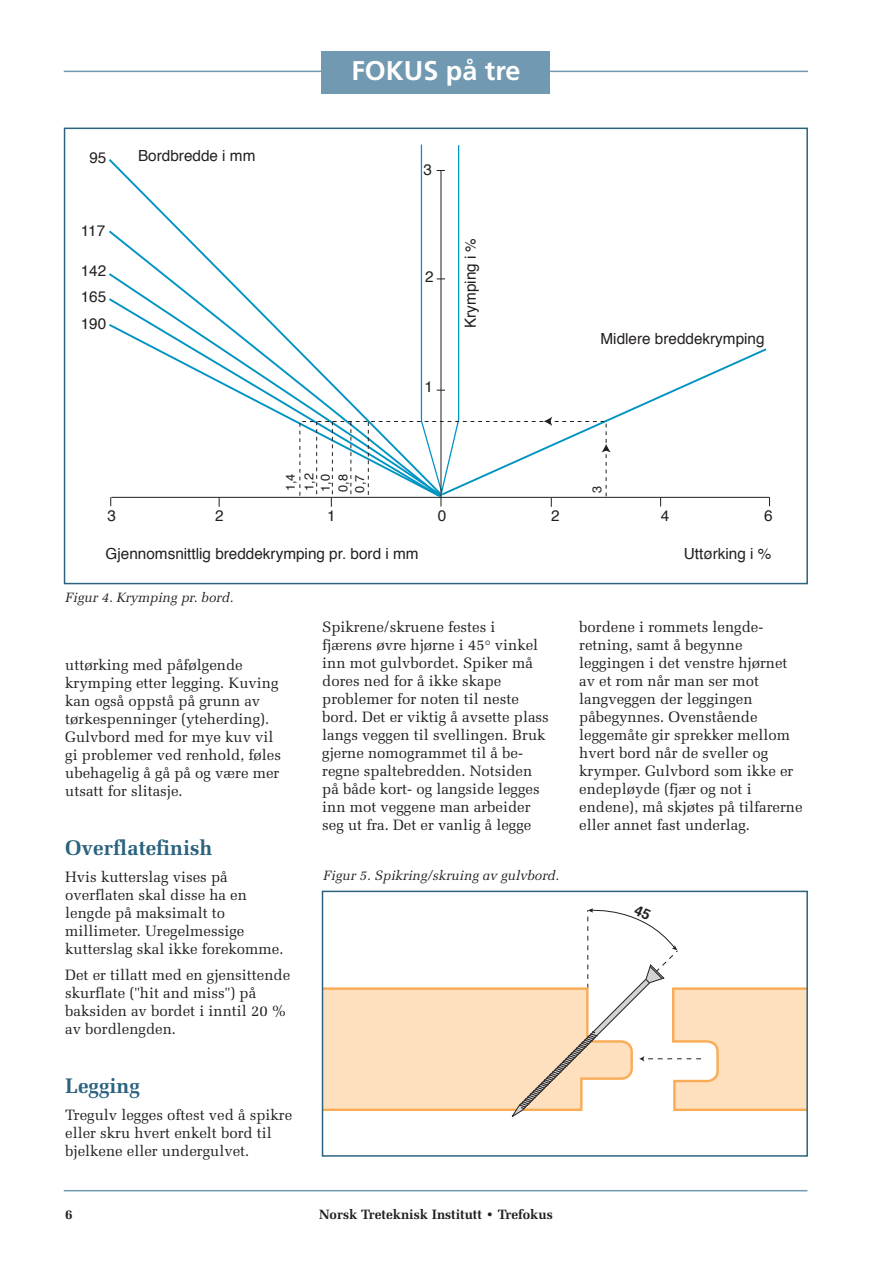
<style>
.page{position:relative;width:893px;height:1263px;background:#fff}
.page>*{position:absolute;margin:0;border:0;box-sizing:border-box;transform-origin:0 0}
.t1{font:700 27px "Frutiger";color:#fff}
.t2{font:700 21px "Melior";color:#2b627f}
.t3{font:15.3px/25.5px "Helvetica";color:#231f20}
.t4{font:15px/18px "Melior";color:#231f20}
.t5{font:italic 13.5px "Melior";color:#231f20}
.t6{font:700 13.5px "Melior";color:#231f20}
.t7{font:12.75px/17.2px "Helvetica";color:#231f20}
</style>
<div class="page">
<hr style="left:64px;top:71px;width:744px;height:1px;background:#7199b1">
<hr style="left:64px;top:1190px;width:743px;height:1px;background:#7199b1">
<div style="left:322px;top:51px;width:228px;height:43px;background:#7199b1"></div>
<div style="left:322px;top:891px;width:486px;height:266px;border:2px solid #2b627f"></div>
<hr style="left:111px;top:497px;width:659px;height:1px;background:#231f20">
<svg style="left:108px;top:159px;width:191px;height:265px"></svg>
<svg style="left:611px;top:348px;width:158px;height:149px"></svg>
<svg style="left:299px;top:145px;width:312px;height:362px"></svg>
<div style="left:64px;top:128px;width:744px;height:456px;border:2px solid #2b627f"></div>
<svg style="left:323px;top:905px;width:483px;height:212px"></svg>
<p class="t3" style="left:89px;top:146px;width:19px">95</p>
<p class="t3" style="left:81px;top:219px;width:26px">117</p>
<p class="t3" style="left:81px;top:260px;width:27px">142<br>165</p>
<p class="t3" style="left:81px;top:312px;width:27px">190</p>
<p class="t3" style="left:138px;top:144px;width:119px">Bordbredde i mm</p>
<h1 class="t1" style="left:351px;top:59px;width:171px">FOKUS på tre</h1>
<p class="t3" style="left:424px;top:158px;width:10px">3</p>
<p class="t3" style="left:425px;top:265px;width:10px">2</p>
<p class="t3" style="left:424px;top:375px;width:10px">1</p>
<p class="t3" style="left:459px;top:328px;width:92px;rotate:-90deg">Krymping i %</p>
<p class="t3" style="left:600px;top:328px;width:166px">Midlere breddekrymping</p>
<p class="t7" style="left:282px;top:491px;width:20px;line-height:18.9px;rotate:-90deg">1,4<br>1,2</p>
<p class="t7" style="left:318px;top:493px;width:20px;text-align:justify;rotate:-90deg">1,0<br>0,8<br>0,7</p>
<p class="t7" style="left:589px;top:493px;width:9px;rotate:-90deg">3</p>
<p class="t3" style="left:107px;top:504px;width:10px">3</p>
<p class="t3" style="left:215px;top:504px;width:10px">2</p>
<p class="t3" style="left:327px;top:504px;width:10px">1</p>
<p class="t3" style="left:438px;top:504px;width:10px">0</p>
<p class="t3" style="left:551px;top:504px;width:10px">2</p>
<p class="t3" style="left:661px;top:504px;width:10px">4</p>
<p class="t3" style="left:764px;top:504px;width:10px">6</p>
<p class="t3" style="left:106px;top:542px;width:314px">Gjennomsnittlig breddekrymping pr. bord i mm</p>
<p class="t3" style="left:684px;top:542px;width:89px">Uttørking i %</p>
<p class="t5" style="left:65px;top:589px;width:170px">Figur 4. Krymping pr. bord.</p>
<p class="t4" style="left:65px;top:656px;width:217px">uttørking med påfølgende krymping etter legging. Kuving kan også oppstå på grunn av tørkespenninger (yteherding).<br>Gulvbord med for mye kuv vil gi problemer ved renhold, føles ubehagelig å gå på og være mer utsatt for slitasje.</p>
<h2 class="t2" style="left:65px;top:836px;width:148px">Overflatefinish</h2>
<p class="t4" style="left:65px;top:868px;width:220px">Hvis kutterslag vises på overflaten skal disse ha en lengde på maksimalt to millimeter. Uregelmessige kutterslag skal ikke forekomme.</p>
<p class="t4" style="left:65px;top:966px;width:226px">Det er tillatt med en gjensittende skurflate ("hit and miss") på baksiden av bordet i inntil 20 % av bordlengden.</p>
<h2 class="t2" style="left:65px;top:1074px;width:76px">Legging</h2>
<p class="t4" style="left:65px;top:1106px;width:228px">Tregulv legges oftest ved å spikre eller skru hvert enkelt bord til bjelkene eller undergulvet.</p>
<p class="t4" style="left:322px;top:617px;width:228px">Spikrene/skruene festes i fjærens øvre hjørne i 45° vinkel inn mot gulvbordet. Spiker må dores ned for å ikke skape problemer for noten til neste bord. Det er viktig å avsette plass langs veggen til svellingen. Bruk gjerne nomogrammet til å be&shy;regne spaltebredden. Notsiden på både kort- og langside legges inn mot veggene man arbeider seg ut fra. Det er vanlig å legge</p>
<p class="t4" style="left:579px;top:617px;width:225px">bordene i rommets lengde&shy;retning, samt å begynne leggingen i det venstre hjørnet av et rom når man ser mot langveggen der leggingen påbegynnes. Ovenstående leggemåte gir sprekker mellom hvert bord når de sveller og krymper. Gulvbord som ikke er endepløyde (fjær og not i endene), må skjøtes på tilfarerne eller annet fast underlag.</p>
<p class="t5" style="left:323px;top:867px;width:238px">Figur 5. Spikring/skruing av gulvbord.</p>
<p class="t6" style="left:65px;top:1207px;width:9px">6</p>
<p class="t6" style="left:319px;top:1207px;width:235px">Norsk Treteknisk Institutt • Trefokus</p>
</div>
